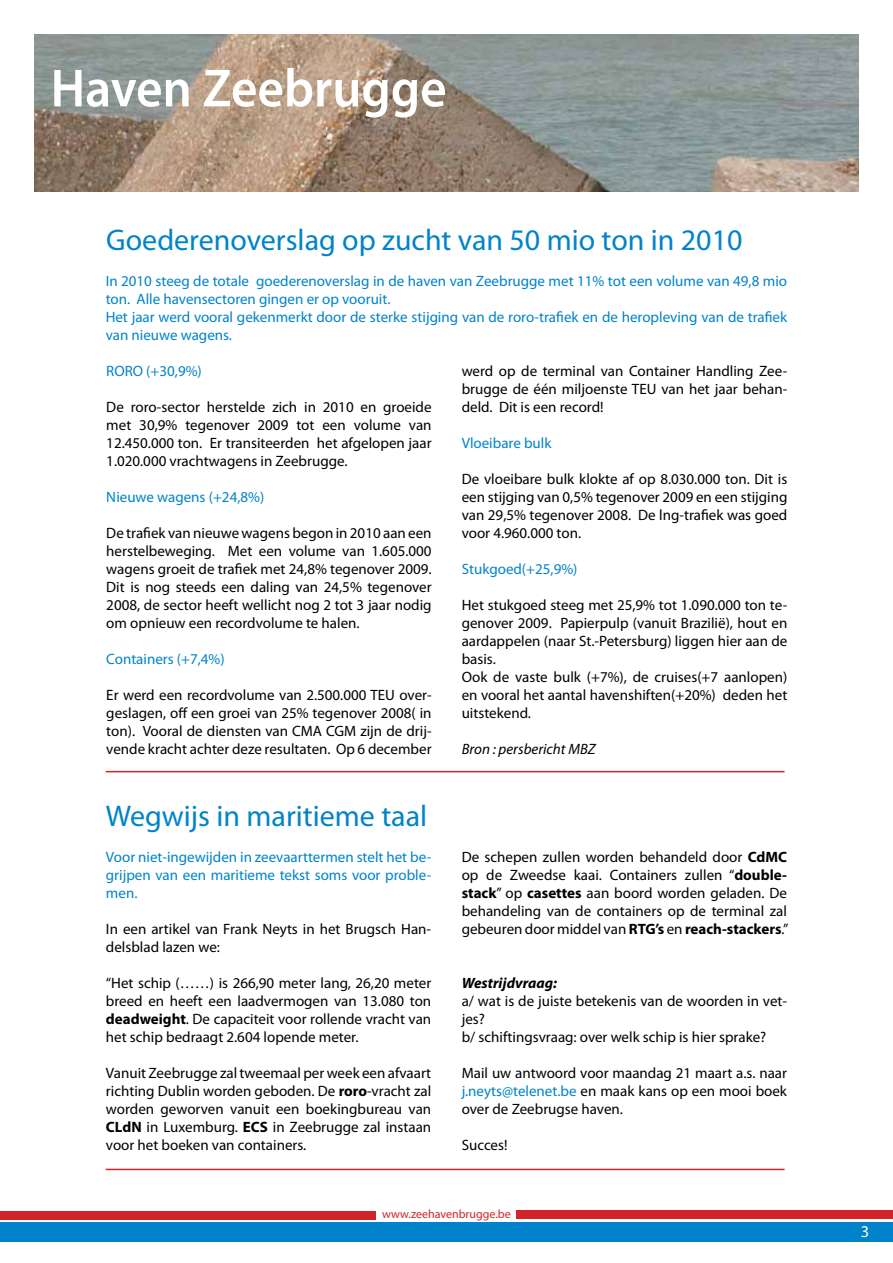
<style>
.page{position:relative;width:893px;height:1263px;background:#fff}
.page>*{position:absolute;margin:0;border:0;box-sizing:border-box;transform-origin:0 0}
.t1{font:600 54px "Myriad Pro";color:#fff;scale:.95 1}
.t2{font:30px "Myriad Pro";color:#0083ca}
.t3{font:16.5px "Myriad Pro";color:#fff}
.t4{font:15px/18px "Myriad Pro";color:#000;text-align:justify}
.t5{font:15px/18px "Myriad Pro";color:#0083ca}
.t6{font:italic 15px "Myriad Pro";color:#000}
.t7{font:italic 700 15px "Myriad Pro";color:#000}
.t8{font:12px "Myriad Pro";color:#d2232a}
.s1{font-weight:700}
.s2{color:#0083ca}
</style>
<div class="page">
<div style="left:0;top:1222px;width:893px;height:20px;background:#0083ca"></div>
<div style="left:0;top:1211px;width:376px;height:8px;background:#d2232a"></div>
<div style="left:517px;top:1211px;width:376px;height:8px;background:#d2232a"></div>
<img style="left:34px;top:34px;width:825px;height:157px">
<hr style="left:106px;top:771px;width:679px;height:1px;background:#d2232a">
<hr style="left:106px;top:1169px;width:679px;height:1px;background:#d2232a">
<h1 class="t1" style="left:51px;top:58px;width:418px">Haven Zeebrugge</h1>
<h2 class="t2" style="left:106px;top:224px;width:638px">Goederenoverslag op zucht van 50 mio ton in 2010</h2>
<p class="t5" style="left:106px;top:273px;width:683px">In 2010 steeg de totale goederenoverslag in de haven van Zeebrugge met 11% tot een volume van 49,8 mio ton. Alle havensectoren gingen er op vooruit.<br>Het jaar werd vooral gekenmerkt door de sterke stijging van de roro-trafiek en de heropleving van de trafiek van nieuwe wagens.</p>
<p class="t5" style="left:106px;top:363px;width:97px">RORO (+30,9%)</p>
<p class="t4" style="left:106px;top:399px;width:327px">De roro-sector herstelde zich in 2010 en groeide met 30,9% tegenover 2009 tot een volume van 12.450.000 ton. Er transiteerden het afgelopen jaar 1.020.000 vrachtwagens in Zeebrugge.</p>
<p class="t5" style="left:106px;top:489px;width:159px">Nieuwe wagens (+24,8%)</p>
<p class="t4" style="left:106px;top:525px;width:327px">De trafiek van nieuwe wagens begon in 2010 aan een herstelbeweging. Met een volume van 1.605.000 wagens groeit de trafiek met 24,8% tegenover 2009.<br>Dit is nog steeds een daling van 24,5% tegenover 2008, de sector heeft wellicht nog 2 tot 3 jaar nodig om opnieuw een recordvolume te halen.</p>
<p class="t5" style="left:106px;top:651px;width:120px">Containers (+7,4%)</p>
<p class="t4" style="left:106px;top:687px;width:327px">Er werd een recordvolume van 2.500.000 TEU over&shy;geslagen, off een groei van 25% tegenover 2008( in ton). Vooral de diensten van CMA CGM zijn de drij&shy;vende kracht achter deze resultaten. Op 6 december</p>
<p class="t4" style="left:462px;top:363px;width:327px">werd op de terminal van Container Handling Zee&shy;brugge de één miljoenste TEU van het jaar behan&shy;deld. Dit is een record!</p>
<p class="t5" style="left:462px;top:435px;width:91px">Vloeibare bulk</p>
<p class="t4" style="left:462px;top:471px;width:327px">De vloeibare bulk klokte af op 8.030.000 ton. Dit is een stijging van 0,5% tegenover 2009 en een stijging van 29,5% tegenover 2008. De lng-trafiek was goed voor 4.960.000 ton.</p>
<p class="t5" style="left:462px;top:561px;width:117px">Stukgoed(+25,9%)</p>
<p class="t4" style="left:462px;top:597px;width:327px;text-align:left">Het stukgoed steeg met 25,9% tot 1.090.000 ton te&shy;genover 2009. Papierpulp (vanuit Brazilië), hout en aardappelen (naar St.-Petersburg) liggen hier aan de basis.<br>Ook de vaste bulk (+7%), de cruises(+7 aanlopen) en vooral het aantal havenshiften(+20%) deden het uitstekend.</p>
<p class="t6" style="left:462px;top:741px;width:135px">Bron : persbericht MBZ</p>
<h2 class="t2" style="left:106px;top:800px;width:323px">Wegwijs in maritieme taal</h2>
<p class="t5" style="left:106px;top:849px;width:327px;text-align:justify">Voor niet-ingewijden in zeevaarttermen stelt het be&shy;grijpen van een maritieme tekst soms voor proble&shy;men.</p>
<p class="t4" style="left:106px;top:921px;width:327px">In een artikel van Frank Neyts in het Brugsch Han&shy;delsblad lazen we:</p>
<p class="t4" style="left:106px;top:975px;width:327px">“Het schip (……) is 266,90 meter lang, 26,20 meter breed en heeft een laadvermogen van 13.080 ton <span class="s1">deadweight</span>. De capaciteit voor rollende vracht van het schip bedraagt 2.604 lopende meter.</p>
<p class="t4" style="left:106px;top:1065px;width:327px">Vanuit Zeebrugge zal tweemaal per week een afvaart richting Dublin worden geboden. De <span class="s1">roro</span>-vracht zal worden geworven vanuit een boekingbureau van <span class="s1">CLdN</span> in Luxemburg. <span class="s1">ECS</span> in Zeebrugge zal instaan voor het boeken van containers.</p>
<p class="t4" style="left:462px;top:849px;width:328px">De schepen zullen worden behandeld door <span class="s1">CdMC </span>op de Zweedse kaai. Containers zullen “<span class="s1">double&shy;stack</span>” op <span class="s1">casettes</span> aan boord worden geladen. De behandeling van de containers op de terminal zal gebeuren door middel van <span class="s1">RTG’s</span> en <span class="s1">reach-stackers</span>.”</p>
<p class="t7" style="left:462px;top:975px;width:97px">Westrijdvraag:</p>
<p class="t4" style="left:462px;top:993px;width:327px;text-align:left">a/ wat is de juiste betekenis van de woorden in vet&shy;jes?<br>b/ schiftingsvraag: over welk schip is hier sprake?</p>
<p class="t4" style="left:462px;top:1065px;width:327px">Mail uw antwoord voor maandag 21 maart a.s. naar <span class="s2">j.neyts@telenet.be</span> en maak kans op een mooi boek over de Zeebrugse haven.</p>
<p class="t4" style="left:462px;top:1137px;width:47px">Succes!</p>
<p class="t8" style="left:382px;top:1207px;width:130px">www.zeehavenbrugge.be</p>
<p class="t3" style="left:861px;top:1223px;width:10px">3</p>
</div>
